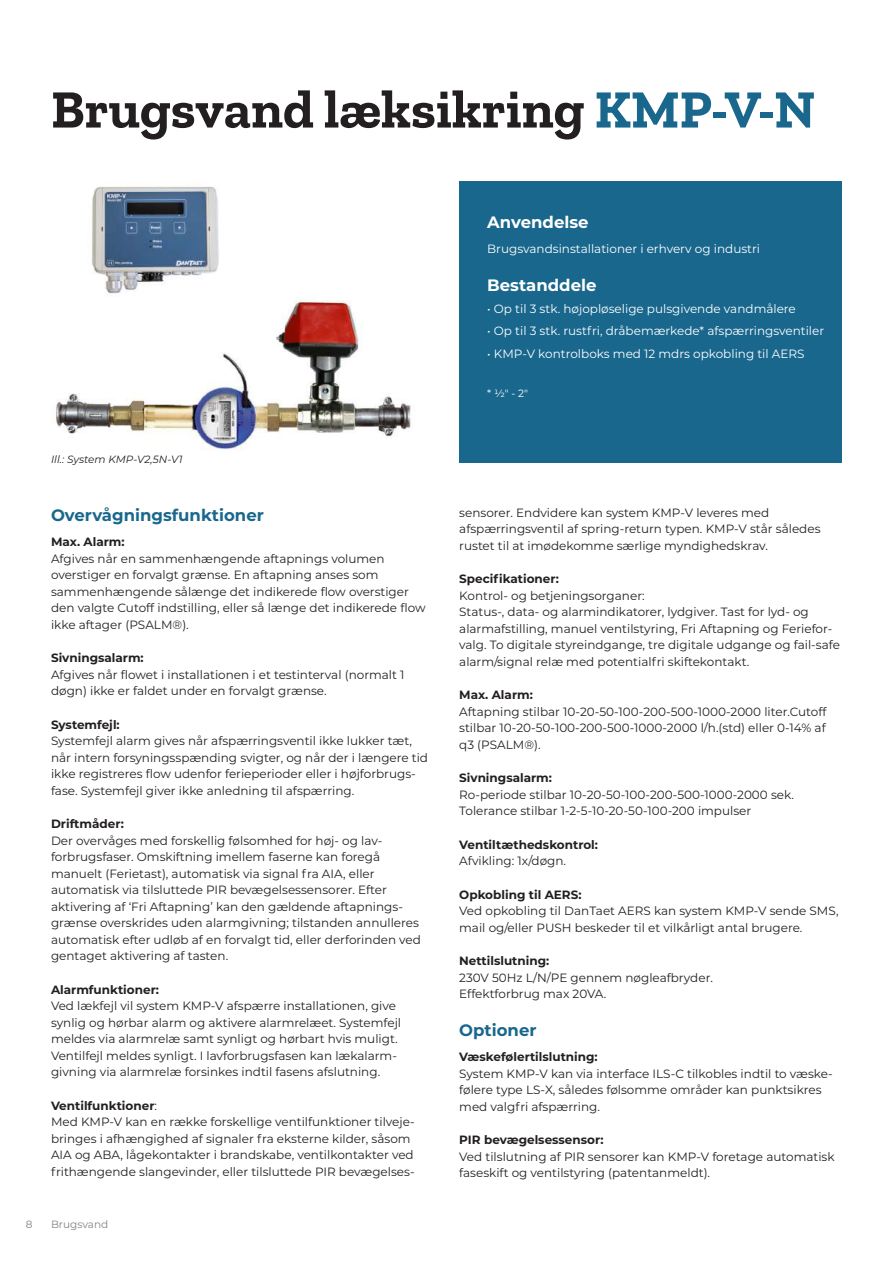
<style>
.page{position:relative;width:893px;height:1263px;background:#fff}
.page>*{position:absolute;margin:0;border:0;box-sizing:border-box;transform-origin:0 0}
.t1{font:700 54px "Zilla Slab";color:#231f20}
.t2{font:700 16.5px "Montserrat";color:#19678d}
.t3{font:700 16.5px "Montserrat";color:#fff}
.t4{font:12px/16.5px "Montserrat";color:#231f20}
.t5{font:700 12px "Montserrat";color:#231f20}
.t6{font:12px "Montserrat";color:#fff}
.t7{font:italic 10.5px "Montserrat";color:#231f20}
.t8{font:10.5px "Montserrat";color:#808285}
.t9{font:10.5px "Montserrat";color:#fff}
.s1{color:#19678d}
.s2{font-weight:700}
</style>
<div class="page">
<div style="left:459px;top:182px;width:383px;height:281px;background:#19678d"></div>
<img style="left:54px;top:300px;width:357px;height:150px">
<img style="left:91px;top:186px;width:128px;height:108px">
<h1 class="t1" style="left:51px;top:79px;width:766px">Brugsvand læksikring <span class="s1">KMP-V-N</span></h1>
<p class="t7" style="left:51px;top:452px;width:133px">Ill.: System KMP-V2,5N-V1</p>
<h2 class="t2" style="left:51px;top:503px;width:214px">Overvågningsfunktioner</h2>
<p class="t5" style="left:51px;top:533px;width:75px">Max. Alarm:</p>
<p class="t4" style="left:51px;top:550px;width:376px">Afgives når en sammenhængende aftapnings volumen overstiger en forvalgt grænse. En aftapning anses som sammenhængende sålænge det indikerede flow overstiger den valgte Cutoff indstilling, eller så længe det indikerede flow ikke aftager (PSALM®).</p>
<p class="t5" style="left:51px;top:649px;width:94px">Sivningsalarm:</p>
<p class="t4" style="left:51px;top:666px;width:355px">Afgives når flowet i installationen i et testinterval (normalt 1 døgn) ikke er faldet under en forvalgt grænse.</p>
<p class="t5" style="left:51px;top:716px;width:70px">Systemfejl:</p>
<p class="t4" style="left:51px;top:732px;width:379px">Systemfejl alarm gives når afspærringsventil ikke lukker tæt, når intern forsyningsspænding svigter, og når der i længere tid ikke registreres flow udenfor ferieperioder eller i højforbrugs&shy;fase. Systemfejl giver ikke anledning til afspærring.</p>
<p class="t5" style="left:51px;top:815px;width:74px">Driftmåder:</p>
<p class="t4" style="left:51px;top:832px;width:371px">Der overvåges med forskellig følsomhed for høj- og lav&shy;forbrugsfaser. Omskiftning imellem faserne kan foregå manuelt (Ferietast), automatisk via signal fra AIA, eller automatisk via tilsluttede PIR bevægelsessensorer. Efter aktivering af ‘Fri Aftapning’ kan den gældende aftapnings&shy;grænse overskrides uden alarmgivning; tilstanden annulleres automatisk efter udløb af en forvalgt tid, eller derforinden ved gentaget aktivering af tasten.</p>
<p class="t5" style="left:51px;top:981px;width:110px">Alarmfunktioner:</p>
<p class="t4" style="left:51px;top:997px;width:352px">Ved lækfejl vil system KMP-V afspærre installationen, give synlig og hørbar alarm og aktivere alarmrelæet. Systemfejl meldes via alarmrelæ samt synligt og hørbart hvis muligt.<br>Ventilfejl meldes synligt. I lavforbrugsfasen kan lækalarm&shy;givning via alarmrelæ forsinkes indtil fasens afslutning.</p>
<p class="t4" style="left:51px;top:1097px;width:365px"><span class="s2">Ventilfunktioner</span>:<br>Med KMP-V kan en række forskellige ventilfunktioner tilveje&shy;bringes i afhængighed af signaler fra eksterne kilder, såsom AIA og ABA, lågekontakter i brandskabe, ventilkontakter ved frithængende slangevinder, eller tilsluttede PIR bevægelses-</p>
<p class="t8" style="left:26px;top:1217px;width:8px">8</p>
<p class="t8" style="left:51px;top:1217px;width:59px">Brugsvand</p>
<h2 class="t3" style="left:487px;top:210px;width:103px">Anvendelse</h2>
<p class="t6" style="left:487px;top:240px;width:274px">Brugsvandsinstallationer i erhverv og industri</p>
<h2 class="t3" style="left:487px;top:273px;width:111px">Bestanddele</h2>
<p class="t6" style="left:487px;top:300px;width:310px">• Op til 3 stk. højopløselige pulsgivende vandmålere</p>
<p class="t6" style="left:487px;top:323px;width:338px">• Op til 3 stk. rustfri, dråbemærkede* afspærringsventiler</p>
<p class="t6" style="left:487px;top:345px;width:319px">• KMP-V kontrolboks med 12 mdrs opkobling til AERS</p>
<p class="t9" style="left:487px;top:386px;width:42px">* ½" - 2"</p>
<p class="t4" style="left:459px;top:504px;width:363px">sensorer. Endvidere kan system KMP-V leveres med afspærringsventil af spring-return typen. KMP-V står således rustet til at imødekomme særlige myndighedskrav.</p>
<p class="t5" style="left:459px;top:570px;width:101px">Specifikationer:</p>
<p class="t4" style="left:459px;top:587px;width:382px">Kontrol- og betjeningsorganer:<br>Status-, data- og alarmindikatorer, lydgiver. Tast for lyd- og alarmafstilling, manuel ventilstyring, Fri Aftapning og Feriefor&shy;valg. To digitale styreindgange, tre digitale udgange og fail-safe alarm/signal relæ med potentialfri skiftekontakt.</p>
<p class="t5" style="left:459px;top:686px;width:75px">Max. Alarm:</p>
<p class="t4" style="left:459px;top:703px;width:369px;text-align:justify">Aftapning stilbar 10-20-50-100-200-500-1000-2000 liter.Cutoff stilbar 10-20-50-100-200-500-1000-2000 l/h.(std) eller 0-14% af q3 (PSALM®).</p>
<p class="t5" style="left:459px;top:769px;width:94px">Sivningsalarm:</p>
<p class="t4" style="left:459px;top:786px;width:335px">Ro-periode stilbar 10-20-50-100-200-500-1000-2000 sek.<br>Tolerance stilbar 1-2-5-10-20-50-100-200 impulser</p>
<p class="t5" style="left:459px;top:836px;width:140px">Ventiltæthedskontrol:</p>
<p class="t4" style="left:459px;top:852px;width:107px">Afvikling: 1x/døgn.</p>
<p class="t5" style="left:459px;top:886px;width:124px">Opkobling til AERS:</p>
<p class="t4" style="left:459px;top:902px;width:381px">Ved opkobling til DanTaet AERS kan system KMP-V sende SMS, mail og/eller PUSH beskeder til et vilkårligt antal brugere.</p>
<p class="t5" style="left:459px;top:952px;width:92px">Nettilslutning:</p>
<p class="t4" style="left:459px;top:969px;width:254px">230V 50Hz L/N/PE gennem nøgleafbryder.<br>Effektforbrug max 20VA.</p>
<h2 class="t2" style="left:459px;top:1018px;width:79px">Optioner</h2>
<p class="t5" style="left:459px;top:1048px;width:140px">Væskefølertilslutning:</p>
<p class="t4" style="left:459px;top:1065px;width:375px">System KMP-V kan via interface ILS-C tilkobles indtil to væske&shy;følere type LS-X, således følsomme områder kan punktsikres med valgfri afspærring.</p>
<p class="t5" style="left:459px;top:1131px;width:146px">PIR bevægelsessensor:</p>
<p class="t4" style="left:459px;top:1148px;width:377px">Ved tilslutning af PIR sensorer kan KMP-V foretage automatisk faseskift og ventilstyring (patentanmeldt).</p>
</div>
